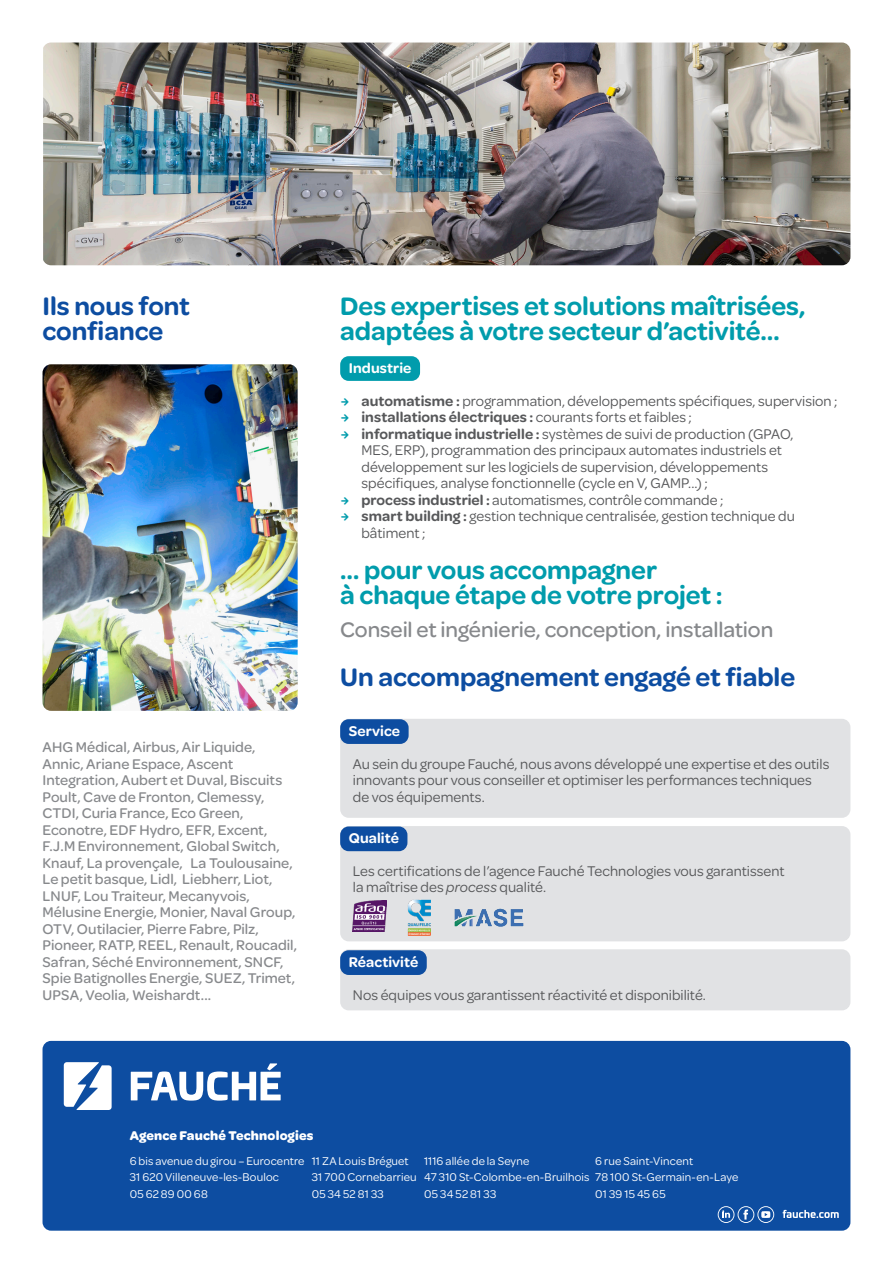
<style>
.page{position:relative;width:893px;height:1263px;background:#fff}
.page>*{position:absolute;margin:0;border:0;box-sizing:border-box;transform-origin:0 0}
.Titre{font:600 27px/24.8px "Omnes";letter-spacing:-.005em;color:#009cac}
.Titre-2{font:600 27px/24.8px "Omnes";color:#0d4da1}
.Étapes___Clients{font:500 22.5px "Omnes";letter-spacing:-.005em;color:#87898c}
.Texte{font:15px/16.5px "Omnes";letter-spacing:.005em;color:#57585a}
.Étapes___Clients-2{font:500 15px/16.5px "Omnes";letter-spacing:.005em;color:#87898c}
.t1{font:600 15px "Omnes";letter-spacing:.005em;color:#57585a}
.Cartouche{font:600 15px "Omnes";letter-spacing:.005em;color:#fff}
.Agence__fin{font:700 13.5px "Omnes";letter-spacing:.01em;color:#fff}
.Adresse__fin{font:12px/16.5px "Omnes";letter-spacing:.015em;color:#fff}
.s1{font-family:"Clone Rounded PE Eb";font-size:12px;color:#009cac}
.s2{font-weight:600}
.s3{font-family:"Clone Rounded PE Eb";font-weight:400;font-size:12px;color:#009cac}
.s4{font-weight:400}
.s5{font-style:italic}
</style>
<div class="page">
<div style="left:340px;top:949px;width:510px;height:61px;background:#e1e2e4;border-radius:9px"></div>
<div style="left:340px;top:826px;width:510px;height:115px;background:#e1e2e4;border-radius:9px"></div>
<div style="left:340px;top:719px;width:510px;height:99px;background:#e1e2e4;border-radius:9px"></div>
<div style="left:43px;top:1041px;width:807px;height:190px;background:#0d4da1;border-radius:9px"></div>
<svg style="left:64px;top:1062px;width:48px;height:48px"></svg>
<svg style="left:131px;top:1063px;width:150px;height:37px"></svg>
<svg style="left:783px;top:1210px;width:56px;height:8px"></svg>
<svg style="left:718px;top:1206px;width:56px;height:17px"></svg>
<div style="left:340px;top:356px;width:80px;height:25px;background:#009cac;border-radius:9px"></div>
<div style="left:340px;top:719px;width:69px;height:25px;background:#0d4da1;border-radius:9px"></div>
<div style="left:340px;top:826px;width:67px;height:25px;background:#0d4da1;border-radius:9px"></div>
<div style="left:340px;top:950px;width:87px;height:25px;background:#0d4da1;border-radius:9px"></div>
<img style="left:43px;top:43px;width:807px;height:222px">
<img style="left:43px;top:364px;width:255px;height:347px">
<img style="left:408px;top:900px;width:23px;height:36px">
<img style="left:353px;top:900px;width:34px;height:31px">
<img style="left:454px;top:908px;width:70px;height:19px">
<p class="Titre-2" style="left:43px;top:292px;width:149px">Ils nous font confiance</p>
<p class="Étapes___Clients-2" style="left:43px;top:738px;width:256px">AHG Médical, Airbus, Air Liquide, Annic, Ariane Espace, Ascent Integration, Aubert et Duval, Biscuits Poult, Cave de Fronton, Clemessy, CTDI, Curia France, Eco Green, Econotre, EDF Hydro, EFR, Excent, F.J.M Environnement, Global Switch, Knauf, La provençale, La Toulousaine, Le petit basque, Lidl, Liebherr, Liot, LNUF, Lou Traiteur, Mecanyvois, Mélusine Energie, Monier, Naval Group, OTV, Outilacier, Pierre Fabre, Pilz, Pioneer, RATP, REEL, Renault, Roucadil, Safran, Séché Environnement, SNCF, Spie Batignolles Energie, SUEZ, Trimet, UPSA, Veolia, Weishardt...</p>
<p class="Titre" style="left:340px;top:292px;width:467px">Des expertises et solutions maîtrisées, adaptées à votre secteur d’activité…</p>
<p class="Cartouche" style="left:349px;top:357px;width:64px">Industrie</p>
<p class="Texte" style="left:340px;top:391px;width:499px"><span class="s1">→</span> <span class="s2">automatisme :</span> programmation, développements spécifiques, supervision ;</p>
<p class="t1" style="left:340px;top:407px;width:353px"><span class="s3">→</span> installations électriques : <span class="s4">courants forts et faibles ;</span></p>
<p class="Texte" style="left:361px;top:424px;width:434px;text-indent:-21px"><span class="s1">→</span> <span class="s2">informatique industrielle :</span> systèmes de suivi de production (GPAO, MES, ERP), programmation des principaux automates industriels et développement sur les logiciels de supervision, développements spécifiques, analyse fonctionnelle (cycle en V, GAMP...) ;</p>
<p class="Texte" style="left:340px;top:490px;width:385px"><span class="s1">→</span> <span class="s2">process industriel :</span> automatismes, contrôle commande ;</p>
<p class="Texte" style="left:361px;top:507px;width:435px;text-indent:-21px"><span class="s1">→</span> <span class="s2">smart building :</span> gestion technique centralisée, gestion technique du bâtiment ;</p>
<p class="Titre" style="left:340px;top:556px;width:384px">… pour vous accompagner<br>à chaque étape de votre projet :</p>
<p class="Étapes___Clients" style="left:340px;top:614px;width:435px">Conseil et ingénierie, conception, installation</p>
<p class="Titre-2" style="left:340px;top:663px;width:457px">Un accompagnement engagé et fiable</p>
<p class="Cartouche" style="left:349px;top:720px;width:53px">Service</p>
<p class="Texte" style="left:353px;top:754px;width:478px">Au sein du groupe Fauché, nous avons développé une expertise et des outils innovants pour vous conseiller et optimiser les performances techniques de vos équipements.</p>
<p class="Cartouche" style="left:349px;top:827px;width:52px">Qualité</p>
<p class="Texte" style="left:353px;top:862px;width:433px">Les certifications de l’agence Fauché Technologies vous garantissent la maîtrise des <span class="s5">process</span> qualité.</p>
<p class="Cartouche" style="left:349px;top:951px;width:71px">Réactivité</p>
<p class="Texte" style="left:353px;top:985px;width:355px">Nos équipes vous garantissent réactivité et disponibilité.</p>
<p class="Agence__fin" style="left:130px;top:1126px;width:185px">Agence Fauché Technologies</p>
<p class="Adresse__fin" style="left:130px;top:1152px;width:176px">6 bis avenue du girou – Eurocentre<br>31 620 Villeneuve-les-Bouloc<br>05 62 89 00 68</p>
<p class="Adresse__fin" style="left:312px;top:1152px;width:106px">11 ZA Louis Bréguet<br>31 700 Cornebarrieu<br>05 34 52 81 33</p>
<p class="Adresse__fin" style="left:424px;top:1152px;width:167px">1116 allée de la Seyne<br>47 310 St-Colombe-en-Bruilhois<br>05 34 52 81 33</p>
<p class="Adresse__fin" style="left:595px;top:1152px;width:144px">6 rue Saint-Vincent<br>78 100 St-Germain-en-Laye<br>01 39 15 45 65</p>
</div>
